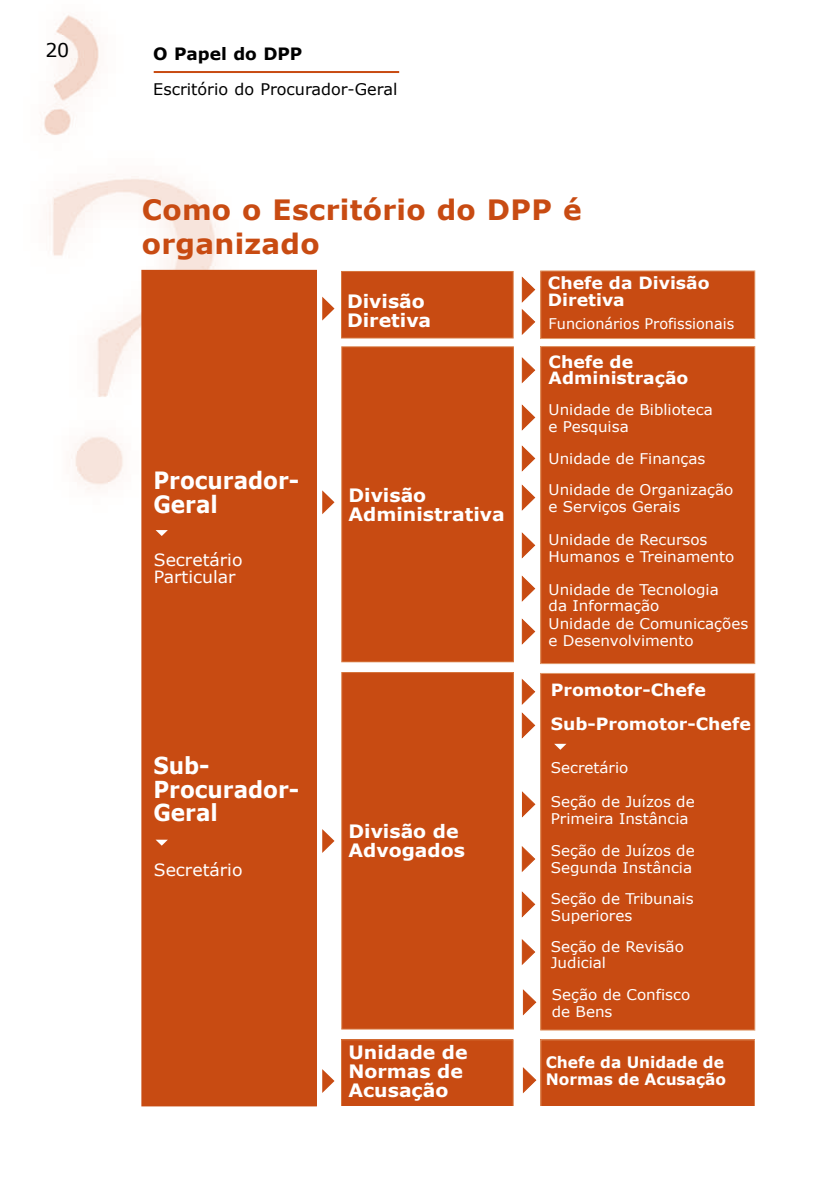
<style>
.page{position:relative;width:840px;height:1191px;background:#fff}
.page>*{position:absolute;margin:0;border:0;box-sizing:border-box;transform-origin:0 0}
.t1{font:700 28px/33.6px "Verdana";letter-spacing:.01em;color:#c84b12}
.t2{font:700 23.8px/23.8px "Verdana";color:#fff;scale:.91 1}
.t3{font:700 23.4px/23.4px "Verdana";color:#fff;scale:.93 1}
.t4{font:19px "Verdana";color:#000}
.t5{font:700 18.4px/19px "Verdana";color:#fff}
.t6{font:700 17px "Verdana";color:#000}
.t7{font:700 16.8px/16.8px "Verdana";color:#fff}
.t8{font:16.8px/16.8px "Verdana";color:#fff}
.t9{font:16px "Verdana";color:#000}
.t10{font:700 15.8px/17.6px "Verdana";color:#fff}
.t11{font:14.8px/16.8px "Verdana";color:#fff}
</style>
<div class="page">
<img style="left:40px;top:15px;width:251px;height:539px">
<hr style="left:154px;top:71px;width:245px;height:2px;background:#c84b12">
<div style="left:142px;top:270px;width:174px;height:836px;background:#c84b12"></div>
<div style="left:341px;top:347px;width:172px;height:315px;background:#c84b12"></div>
<div style="left:341px;top:347px;width:172px;height:315px;border:1px solid #d77840"></div>
<div style="left:341px;top:672px;width:172px;height:357px;background:#c84b12"></div>
<div style="left:341px;top:672px;width:172px;height:357px;border:1px solid #d77840"></div>
<div style="left:341px;top:271px;width:172px;height:67px;background:#c84b12"></div>
<div style="left:341px;top:271px;width:172px;height:67px;border:1px solid #d77840"></div>
<div style="left:540px;top:346px;width:214px;height:317px;background:#c84b12"></div>
<div style="left:540px;top:346px;width:214px;height:318px;border:1px solid #e29c6e"></div>
<div style="left:540px;top:673px;width:214px;height:357px;background:#c84b12"></div>
<div style="left:540px;top:673px;width:214px;height:357px;border:1px solid #e29c6e"></div>
<div style="left:540px;top:271px;width:214px;height:67px;background:#c84b12"></div>
<div style="left:540px;top:271px;width:214px;height:68px;border:1px solid #e29c6e"></div>
<svg style="left:155px;top:530px;width:13px;height:6px"></svg>
<svg style="left:155px;top:839px;width:13px;height:6px"></svg>
<svg style="left:554px;top:744px;width:12px;height:6px"></svg>
<svg style="left:322px;top:297px;width:12px;height:23px"></svg>
<svg style="left:521px;top:277px;width:13px;height:25px"></svg>
<svg style="left:521px;top:357px;width:13px;height:25px"></svg>
<svg style="left:521px;top:405px;width:13px;height:25px"></svg>
<svg style="left:521px;top:446px;width:13px;height:25px"></svg>
<svg style="left:521px;top:485px;width:13px;height:25px"></svg>
<svg style="left:521px;top:532px;width:13px;height:26px"></svg>
<svg style="left:521px;top:576px;width:13px;height:25px"></svg>
<svg style="left:521px;top:619px;width:13px;height:25px"></svg>
<svg style="left:521px;top:679px;width:13px;height:25px"></svg>
<svg style="left:521px;top:712px;width:13px;height:26px"></svg>
<svg style="left:521px;top:846px;width:13px;height:25px"></svg>
<svg style="left:521px;top:891px;width:13px;height:25px"></svg>
<svg style="left:521px;top:939px;width:13px;height:25px"></svg>
<svg style="left:322px;top:490px;width:12px;height:24px"></svg>
<svg style="left:322px;top:829px;width:12px;height:24px"></svg>
<svg style="left:522px;top:791px;width:13px;height:25px"></svg>
<svg style="left:522px;top:989px;width:14px;height:25px"></svg>
<div style="left:341px;top:1039px;width:172px;height:67px;background:#c84b12"></div>
<div style="left:341px;top:1039px;width:172px;height:67px;border:1px solid #d77840"></div>
<div style="left:540px;top:1039px;width:214px;height:67px;background:#c84b12"></div>
<div style="left:540px;top:1039px;width:214px;height:67px;border:1px solid #e29c6e"></div>
<svg style="left:322px;top:1069px;width:12px;height:24px"></svg>
<svg style="left:522px;top:1067px;width:14px;height:25px"></svg>
<svg style="left:521px;top:309px;width:13px;height:25px"></svg>
<p class="t4" style="left:45px;top:38px;width:25px">20</p>
<p class="t6" style="left:153px;top:43px;width:151px">O Papel do DPP</p>
<p class="t9" style="left:153px;top:79px;width:245px">Escritório do Procurador-Geral</p>
<h1 class="t1" style="left:142px;top:192px;width:441px">Como o Escritório do DPP é organizado</h1>
<h2 class="t2" style="left:153px;top:467px;width:162px">Procurador-<br>Geral</h2>
<p class="t8" style="left:154px;top:551px;width:90px">Secretário<br>Particular</p>
<h3 class="t3" style="left:153px;top:753px;width:158px">Sub-<br>Procurador-<br>Geral</h3>
<p class="t8" style="left:154px;top:860px;width:90px">Secretário</p>
<p class="t5" style="left:347px;top:291px;width:86px">Divisão<br>Diretiva</p>
<p class="t5" style="left:348px;top:485px;width:158px">Divisão<br>Administrativa</p>
<p class="t5" style="left:348px;top:821px;width:118px">Divisão de<br>Advogados</p>
<p class="t7" style="left:547px;top:274px;width:163px">Chefe da Divisão<br>Diretiva</p>
<p class="t11" style="left:548px;top:315px;width:187px">Funcionários Profissionais</p>
<p class="t7" style="left:548px;top:352px;width:141px">Chefe de<br>Administração</p>
<p class="t11" style="left:548px;top:401px;width:166px">Unidade de Biblioteca e Pesquisa</p>
<p class="t11" style="left:548px;top:443px;width:186px;line-height:30.8px">Unidade de Finanças<br>Unidade de Organização</p>
<p class="t11" style="left:548px;top:497px;width:133px">e Serviços Gerais</p>
<p class="t11" style="left:548px;top:530px;width:187px">Unidade de Recursos<br>Humanos e Treinamento</p>
<p class="t11" style="left:548px;top:580px;width:201px">Unidade de Tecnologia<br>da Informação<br>Unidade de Comunicações e Desenvolvimento</p>
<p class="t7" style="left:550px;top:680px;width:156px">Promotor-Chefe</p>
<p class="t7" style="left:550px;top:715px;width:201px">Sub-Promotor-Chefe</p>
<p class="t11" style="left:550px;top:758px;width:79px">Secretário</p>
<p class="t11" style="left:550px;top:793px;width:145px">Seção de Juízos de<br>Primeira Instância</p>
<p class="t11" style="left:550px;top:842px;width:145px">Seção de Juízos de<br>Segunda Instância</p>
<p class="t11" style="left:550px;top:889px;width:144px">Seção de Tribunais<br>Superiores</p>
<p class="t11" style="left:550px;top:937px;width:134px">Seção de Revisão<br>Judicial</p>
<p class="t11" style="left:551px;top:985px;width:140px">Seção de Confisco de Bens</p>
<p class="t5" style="left:348px;top:1042px;width:121px">Unidade de<br>Normas de<br>Acusação</p>
<p class="t10" style="left:545px;top:1052px;width:182px">Chefe da Unidade de<br>Normas de Acusação</p>
</div>
